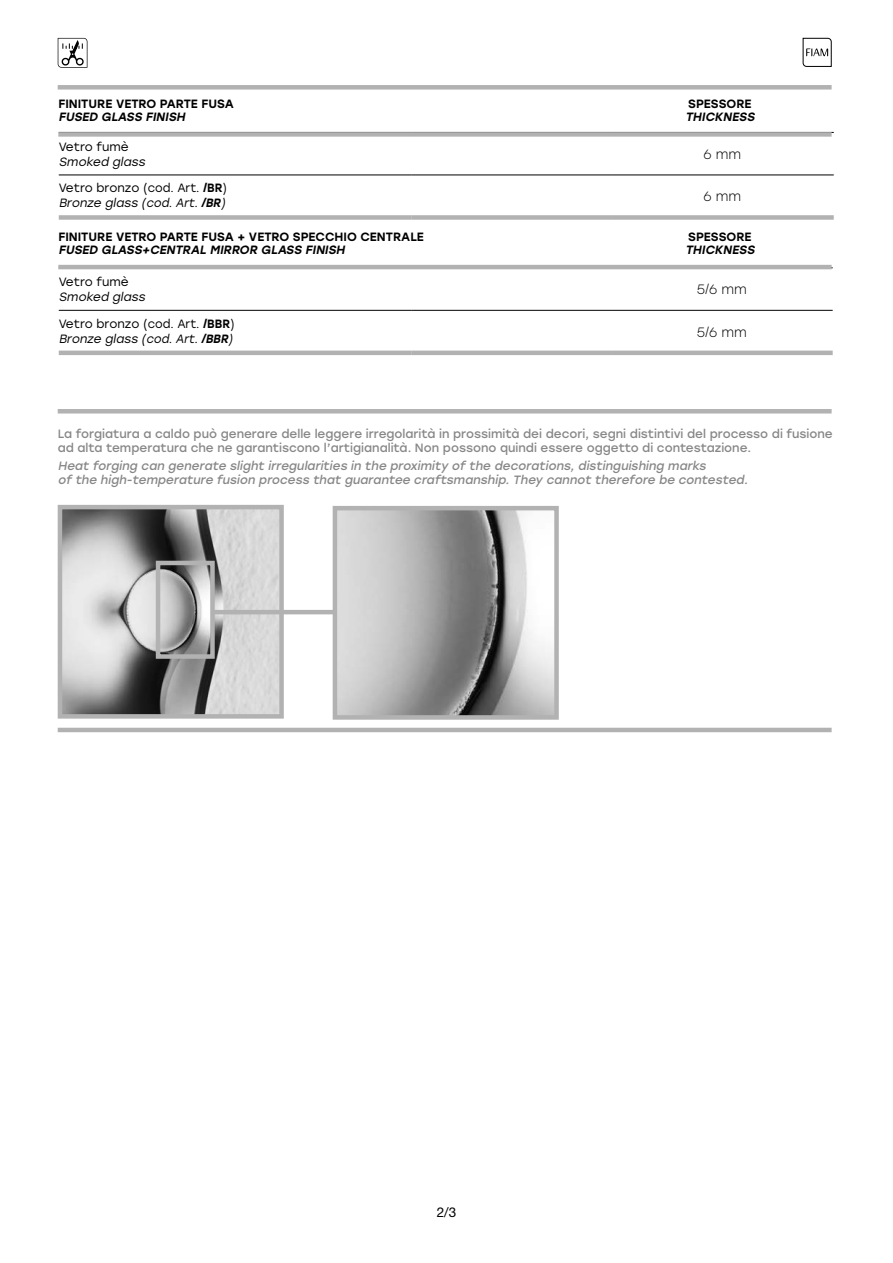
<style>
.page{position:relative;width:893px;height:1263px;background:#fff}
.page>*{position:absolute;margin:0;border:0;box-sizing:border-box;transform-origin:0 0}
.t1{font:300 13.5px "Stolzl";color:#000}
.t2{font:13.5px "Helvetica Neue LT Std";color:#000}
.t3{font:12px/14.2px "Stolzl";color:#878787}
.t4{font:italic 12px/14.2px "Stolzl";color:#878787}
.t5{font:12px/15px "Stolzl";color:#000}
.t6{font:500 12px "Stolzl";color:#000}
.t7{font:italic 500 12px "Stolzl";color:#000}
.t8{font:italic 12px "Stolzl";color:#000}
.s1{font-weight:500}
.s2{font-style:italic}
.s3{font-weight:500;font-style:italic}
</style>
<div class="page">
<svg style="left:58px;top:38px;width:29px;height:30px"></svg>
<svg style="left:802px;top:38px;width:30px;height:29px"></svg>
<hr style="left:611px;top:132px;width:223px;height:1px;background:#000">
<hr style="left:59px;top:175px;width:352px;height:1px;background:#000">
<hr style="left:411px;top:175px;width:200px;height:1px;background:#000">
<hr style="left:611px;top:175px;width:223px;height:1px;background:#000">
<div style="left:59px;top:215px;width:352px;height:5px;background:#b3b2b2"></div>
<div style="left:411px;top:215px;width:200px;height:5px;background:#b3b2b2"></div>
<div style="left:611px;top:215px;width:223px;height:5px;background:#b3b2b2"></div>
<div style="left:58px;top:132px;width:774px;height:5px;background:#b3b2b2"></div>
<hr style="left:611px;top:268px;width:222px;height:1px;background:#000">
<hr style="left:59px;top:351px;width:352px;height:4px;background:#b3b2b2">
<hr style="left:411px;top:351px;width:200px;height:4px;background:#b3b2b2">
<hr style="left:611px;top:351px;width:222px;height:4px;background:#b3b2b2">
<hr style="left:59px;top:310px;width:352px;height:1px;background:#000">
<hr style="left:411px;top:310px;width:200px;height:1px;background:#000">
<hr style="left:611px;top:310px;width:222px;height:1px;background:#000">
<hr style="left:58px;top:265px;width:774px;height:4px;background:#b3b2b2">
<div style="left:58px;top:85px;width:774px;height:5px;background:#b3b2b2"></div>
<hr style="left:58px;top:409px;width:774px;height:4px;background:#b3b2b2">
<img style="left:338px;top:511px;width:216px;height:204px">
<div style="left:333px;top:506px;width:226px;height:214px;border:4px solid #b3b2b2"></div>
<img style="left:63px;top:510px;width:216px;height:204px">
<div style="left:58px;top:505px;width:226px;height:214px;border:4px solid #b3b2b2"></div>
<hr style="left:211px;top:610px;width:123px;height:4px;background:#b3b2b2">
<hr style="left:58px;top:728px;width:774px;height:4px;background:#b3b2b2">
<div style="left:156px;top:561px;width:59px;height:98px;border:4px solid #b3b2b2"></div>
<p class="t6" style="left:58px;top:95px;width:177px">FINITURE VETRO PARTE FUSA</p>
<p class="t6" style="left:688px;top:95px;width:65px">SPESSORE</p>
<p class="t7" style="left:58px;top:108px;width:131px">FUSED GLASS FINISH</p>
<p class="t7" style="left:685px;top:108px;width:73px">THICKNESS</p>
<p class="t5" style="left:59px;top:139px;width:71px">Vetro fumè</p>
<p class="t8" style="left:59px;top:153px;width:91px">Smoked glass</p>
<p class="t1" style="left:703px;top:145px;width:39px">6 mm</p>
<p class="t5" style="left:59px;top:180px;width:171px">Vetro bronzo (cod. Art. <span class="s1">/BR</span>)<br><span class="s2">Bronze glass (cod.Art.</span><span class="s3">/BR</span><span class="s2">)</span></p>
<p class="t1" style="left:703px;top:187px;width:39px">6 mm</p>
<p class="t6" style="left:58px;top:228px;width:367px">FINITURE VETRO PARTE FUSA + VETRO SPECCHIO CENTRALE</p>
<p class="t6" style="left:688px;top:228px;width:65px">SPESSORE</p>
<p class="t7" style="left:58px;top:241px;width:291px">FUSED GLASS+CENTRAL MIRROR GLASS FINISH</p>
<p class="t7" style="left:685px;top:241px;width:73px">THICKNESS</p>
<p class="t5" style="left:59px;top:274px;width:71px">Vetro fumè</p>
<p class="t8" style="left:59px;top:289px;width:91px">Smoked glass</p>
<p class="t1" style="left:697px;top:280px;width:52px">5/6 mm</p>
<p class="t5" style="left:59px;top:315px;width:178px">Vetro bronzo (cod. Art. <span class="s1">/BBR</span>)<br><span class="s2">Bronze glass (cod.Art.</span><span class="s3">/BBR</span><span class="s2">)</span></p>
<p class="t1" style="left:697px;top:323px;width:52px">5/6 mm</p>
<p class="t3" style="left:58px;top:426px;width:777px">La forgiatura a caldo può generare delle leggere irregolarità in prossimità dei decori, segni distintivi del processo di fusione ad alta temperatura che ne garantiscono l’artigianalità. Non possono quindi essere oggetto di contestazione.</p>
<p class="t4" style="left:58px;top:458px;width:694px">Heat forging can generate slight irregularities in the proximity of the decorations, distinguishing marks<br>of the high-temperature fusion process that guarantee craftsmanship. They cannot therefore be contested.</p>
<p class="t2" style="left:437px;top:1204px;width:21px">2/3</p>
</div>
